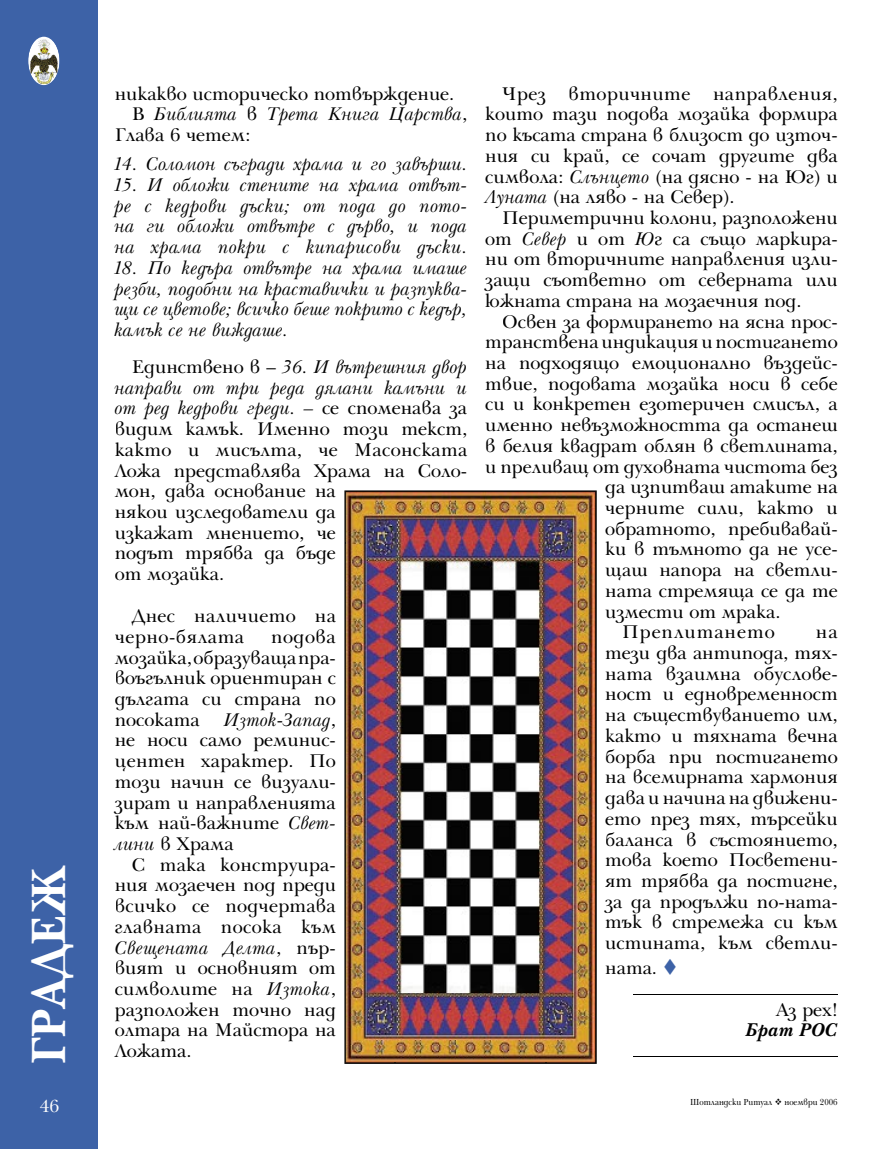
<style>
.page{position:relative;width:893px;height:1149px;background:#fff}
.page>*{position:absolute;margin:0;border:0;box-sizing:border-box;transform-origin:0 0}
.t1{font:700 49.5px "Balkan CYR";color:#fff;scale:.9 1}
.t2{font:18.9px/20.7px "Balkan CYR";color:#000;text-align:justify}
.t3{font:italic 18.9px/20.7px "Balkan CYR";color:#000;text-align:justify}
.t4{font:18.9px/20.7px "Balkan CYR";letter-spacing:.02em;color:#000}
.t5{font:18.9px "Balkan CYR";letter-spacing:.05em;color:#000}
.t6{font:italic 700 18.9px "Balkan CYR";color:#000}
.t7{font:18px "Balkan CYR";color:#fff}
.t8{font:9px "Balkan CYR";color:#000;scale:.9 1}
.s1{font-style:normal}
.s2{font-style:italic}
</style>
<div class="page">
<div style="left:0;top:0;width:98px;height:1148px;background:#3d62a7"></div>
<img style="left:28px;top:37px;width:32px;height:48px;border-radius:50%">
<hr style="left:634px;top:993px;width:204px;height:1px;background:#000">
<hr style="left:634px;top:1056px;width:204px;height:1px;background:#000">
<img style="left:344px;top:490px;width:253px;height:573px">
<img style="left:345px;top:491px;width:251px;height:52px">
<img style="left:345px;top:543px;width:50px;height:519px">
<img style="left:545px;top:543px;width:51px;height:519px">
<img style="left:395px;top:1061px;width:151px;height:1px">
<h1 class="t1" style="left:19px;top:1063px;width:222px;rotate:-90deg">ГРАДЕЖ</h1>
<p class="t7" style="left:40px;top:1098px;width:21px">46</p>
<p class="t2" style="left:115px;top:85px;width:341px">никакво историческо потвърждение.</p>
<p class="t3" style="left:132px;top:106px;width:337px"><span class="s1">В</span> Библията <span class="s1">в</span> Трета Книга Царства<span class="s1">,</span></p>
<p class="t2" style="left:115px;top:126px;width:137px">Глава 6 четем:</p>
<p class="t3" style="left:115px;top:156px;width:354px">14. Соломон съгради храма и го завърши.</p>
<p class="t3" style="left:115px;top:176px;width:354px">15. И обложи стените на храма отвът&shy;ре с кедрови дъски; от пода до пото&shy;на ги обложи отвътре с дърво, и пода на храма покри с кипарисови дъски.</p>
<p class="t3" style="left:115px;top:259px;width:354px">18. По кедъра отвътре на храма имаше резби, подобни на краставички и разпуква&shy;щи се цветове; всичко беше покрито с кедър, камък се не виждаше.</p>
<p class="t2" style="left:115px;top:358px;width:354px;text-align:left;text-indent:17px">Единствено в – <span class="s2">36. И вътрешния двор направи от три реда дялани камъни и от ред кедрови греди. –</span> се споменава за видим камък. Именно този текст, както и мисълта, че Масонската<br>Ложа представлява Храма на Соло&shy;мон, дава основание на<br>някои изследователи да<br>изкажат мнението, че<br>подът трябва да бъде<br>от мозайка.</p>
<p class="t4" style="left:115px;top:607px;width:223px;text-indent:17px">Днес наличието на черно-бялата</p>
<p class="t2" style="left:115px;top:628px;width:223px;text-indent:156px">подова мозайка, образуваща пра&shy;воъгълник ориентиран с дългата си страна по посоката</p>
<p class="t2" style="left:115px;top:710px;width:223px;text-indent:109px"><span class="s2">Изток</span>-<span class="s2">Запад</span>, не носи само реминис&shy;центен характер. По този начин се визуали&shy;зират и направленията към най-важните <span class="s2">Свет&shy;лини</span> в Храма</p>
<p class="t2" style="left:115px;top:855px;width:223px;text-indent:17px">С така конструира&shy;ния мозаечен под преди всичко се подчертава главната посока към <span class="s2">Свещената Делта</span>, пър&shy;вият и основният от символите на <span class="s2">Изтока</span>, разположен точно над олтара на Майстора на Ложата.</p>
<p class="t2" style="left:485px;top:85px;width:354px;text-indent:17px">Чрез вторичните направления, които тази подова мозайка формира по късата страна в близост до източ&shy;ния си край, се сочат другите два символа: <span class="s2">Слънцето</span> (на дясно - на Юг) и <span class="s2">Луната</span> (на ляво - на Север).</p>
<p class="t2" style="left:485px;top:209px;width:354px;text-indent:17px">Периметрични колони, разположени от <span class="s2">Север</span> и от <span class="s2">Ю</span>г са също маркира&shy;ни от вторичните направления изли&shy;защи съответно от северната или южната страна на мозаечния под.</p>
<p class="t2" style="left:502px;top:313px;width:337px">Освен за формирането на ясна прос-</p>
<p class="t2" style="left:485px;top:333px;width:354px">транствена индикация и постигането</p>
<p class="t2" style="left:485px;top:354px;width:354px">на подходящо емоционално въздейс-</p>
<p class="t2" style="left:485px;top:375px;width:354px">твие, подовата мозайка носи в себе</p>
<p class="t2" style="left:485px;top:395px;width:354px">си и конкретен езотеричен смисъл, а</p>
<p class="t2" style="left:485px;top:416px;width:354px">именно невъзможността да останеш</p>
<p class="t2" style="left:485px;top:437px;width:354px">в белия квадрат облян в светлината,</p>
<p class="t2" style="left:485px;top:457px;width:354px">и преливащ от духовната чистота без</p>
<p class="t2" style="left:605px;top:478px;width:234px">да изпитваш атаките на</p>
<p class="t2" style="left:605px;top:499px;width:234px">черните сили, както и</p>
<p class="t2" style="left:605px;top:520px;width:234px">обратното, пребивавай-</p>
<p class="t2" style="left:605px;top:540px;width:234px">ки в тъмното да не усе-</p>
<p class="t2" style="left:605px;top:561px;width:234px">щаш напора на светли-</p>
<p class="t2" style="left:605px;top:582px;width:234px">ната стремяща се да те</p>
<p class="t2" style="left:605px;top:602px;width:177px">измести от мрака.</p>
<p class="t5" style="left:622px;top:624px;width:154px">Преплитането</p>
<p class="t2" style="left:605px;top:623px;width:234px;text-indent:211px">на тези два антипода, тях&shy;ната взаимна обуслове&shy;ност и едновременност на съществуванието им, както и тяхната вечна борба при постигането на всемирната хармония дава и начина на движени&shy;ето през тях, търсейки баланса в състоянието, това което Посветени&shy;ят трябва да постигне, за да продължи по-ната&shy;тък в стремежа си към истината, към светли-</p>
<p class="t2" style="left:605px;top:959px;width:53px">ната.</p>
<p class="t2" style="left:776px;top:1000px;width:63px">Аз рех!</p>
<p class="t6" style="left:746px;top:1018px;width:93px">Брат РОС</p>
<p class="t8" style="left:690px;top:1097px;width:93px">Шотландски Ритуал</p>
<p class="t8" style="left:784px;top:1097px;width:61px">ноември 2006</p>
</div>
